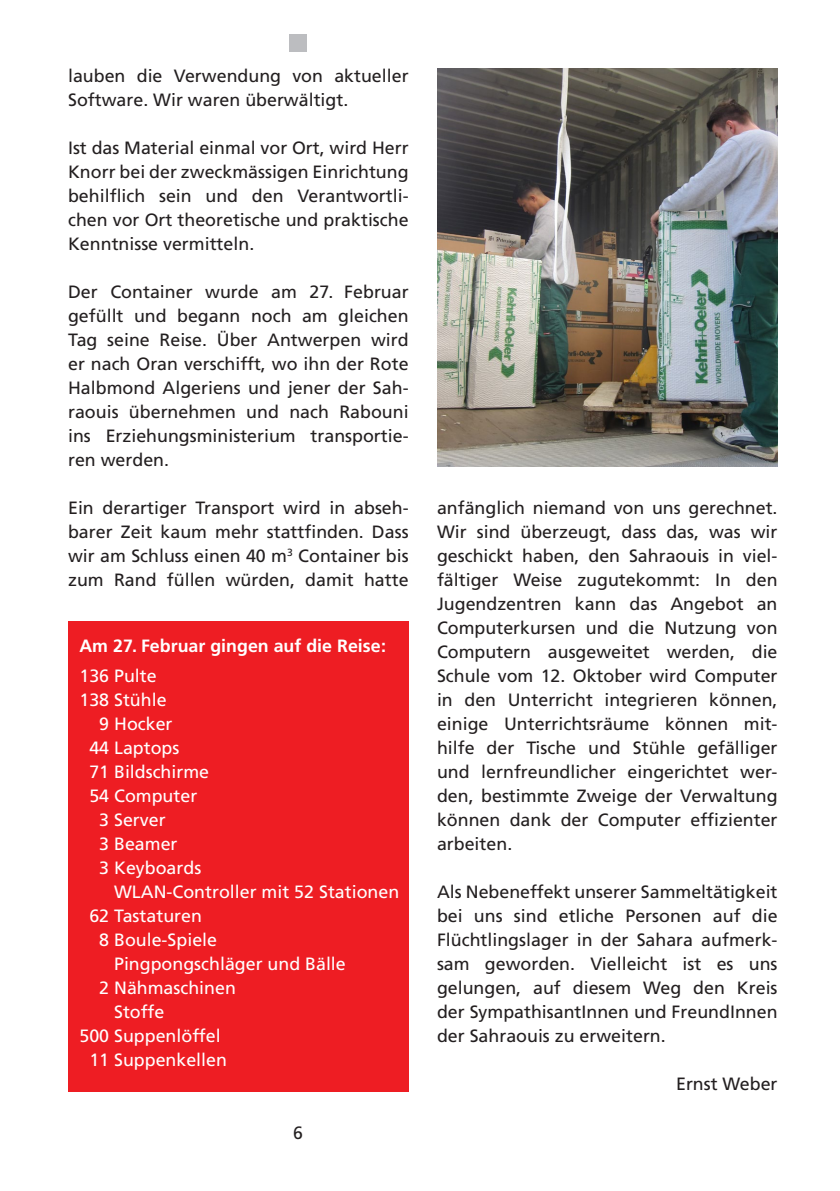
<style>
.page{position:relative;width:840px;height:1191px;background:#fff}
.page>*{position:absolute;margin:0;border:0;box-sizing:border-box;transform-origin:0 0}
.t1{font:17.8px/24px "Frutiger";color:#231f20;text-align:justify}
.t2{font:17.8px "Frutiger";color:#fff}
.t3{font:700 17.8px "Frutiger";color:#fff}
</style>
<div class="page">
<div style="left:289px;top:34px;width:17px;height:17px;background:#bcbdc0"></div>
<div style="left:68px;top:621px;width:340px;height:470px;background:#ee1d23"></div>
<img style="left:437px;top:68px;width:340px;height:398px">
<p class="t1" style="left:68px;top:64px;width:342px">lauben die Verwendung von aktueller<br>Software. Wir waren überwältigt.</p>
<p class="t1" style="left:68px;top:136px;width:342px">Ist das Material einmal vor Ort, wird Herr Knorr bei der zweckmässigen Einrichtung behilflich sein und den Verantwortli&shy;chen vor Ort theoretische und praktische Kenntnisse vermitteln.</p>
<p class="t1" style="left:68px;top:280px;width:342px">Der Container wurde am 27. Februar gefüllt und begann noch am gleichen Tag seine Reise. Über Antwerpen wird er nach Oran verschifft, wo ihn der Rote Halbmond Algeriens und jener der Sah&shy;raouis übernehmen und nach Rabouni ins Erziehungsministerium transportie&shy;ren werden.</p>
<p class="t1" style="left:68px;top:496px;width:342px">Ein derartiger Transport wird in abseh&shy;barer Zeit kaum mehr stattfinden. Dass wir am Schluss einen 40 m<sup>3</sup> Container bis zum Rand füllen würden, damit hatte</p>
<p class="t1" style="left:437px;top:496px;width:342px">anfänglich niemand von uns gerechnet.<br>Wir sind überzeugt, dass das, was wir geschickt haben, den Sahraouis in viel&shy;fältiger Weise zugutekommt: In den Jugendzentren kann das Angebot an Computerkursen und die Nutzung von Computern ausgeweitet werden, die Schule vom 12. Oktober wird Computer in den Unterricht integrieren können, einige Unterrichtsräume können mit&shy;hilfe der Tische und Stühle gefälliger und lernfreundlicher eingerichtet wer&shy;den, bestimmte Zweige der Verwaltung können dank der Computer effizienter arbeiten.</p>
<p class="t1" style="left:437px;top:880px;width:342px">Als Nebeneffekt unserer Sammeltätigkeit bei uns sind etliche Personen auf die Flüchtlingslager in der Sahara aufmerk&shy;sam geworden. Vielleicht ist es uns gelungen, auf diesem Weg den Kreis der SympathisantInnen und FreundInnen der Sahraouis zu erweitern.</p>
<p class="t1" style="left:675px;top:1072px;width:103px">Ernst Weber</p>
<p class="t3" style="left:79px;top:635px;width:308px">Am 27. Februar gingen auf die Reise:</p>
<p class="t2" style="left:79px;top:665px;width:79px">136 Pulte</p>
<p class="t2" style="left:79px;top:689px;width:89px">138 Stühle</p>
<p class="t2" style="left:99px;top:713px;width:75px">9 Hocker</p>
<p class="t2" style="left:89px;top:737px;width:92px">44 Laptops</p>
<p class="t2" style="left:89px;top:761px;width:121px">71 Bildschirme</p>
<p class="t2" style="left:89px;top:785px;width:109px">54 Computer</p>
<p class="t2" style="left:99px;top:809px;width:68px">3 Server</p>
<p class="t2" style="left:99px;top:833px;width:80px">3 Beamer</p>
<p class="t2" style="left:99px;top:857px;width:103px">3 Keyboards</p>
<p class="t2" style="left:114px;top:881px;width:286px">WLAN-Controller mit 52 Stationen</p>
<p class="t2" style="left:89px;top:905px;width:114px">62 Tastaturen</p>
<p class="t2" style="left:99px;top:929px;width:119px">8 Boule-Spiele</p>
<p class="t2" style="left:114px;top:953px;width:233px">Pingpongschläger und Bälle</p>
<p class="t2" style="left:99px;top:977px;width:138px">2 Nähmaschinen</p>
<p class="t2" style="left:114px;top:1001px;width:52px">Stoffe</p>
<p class="t2" style="left:79px;top:1025px;width:143px">500 Suppenlöffel</p>
<p class="t2" style="left:89px;top:1049px;width:139px">11 Suppenkellen</p>
<p class="t1" style="left:293px;top:1120px;width:11px">6</p>
</div>
